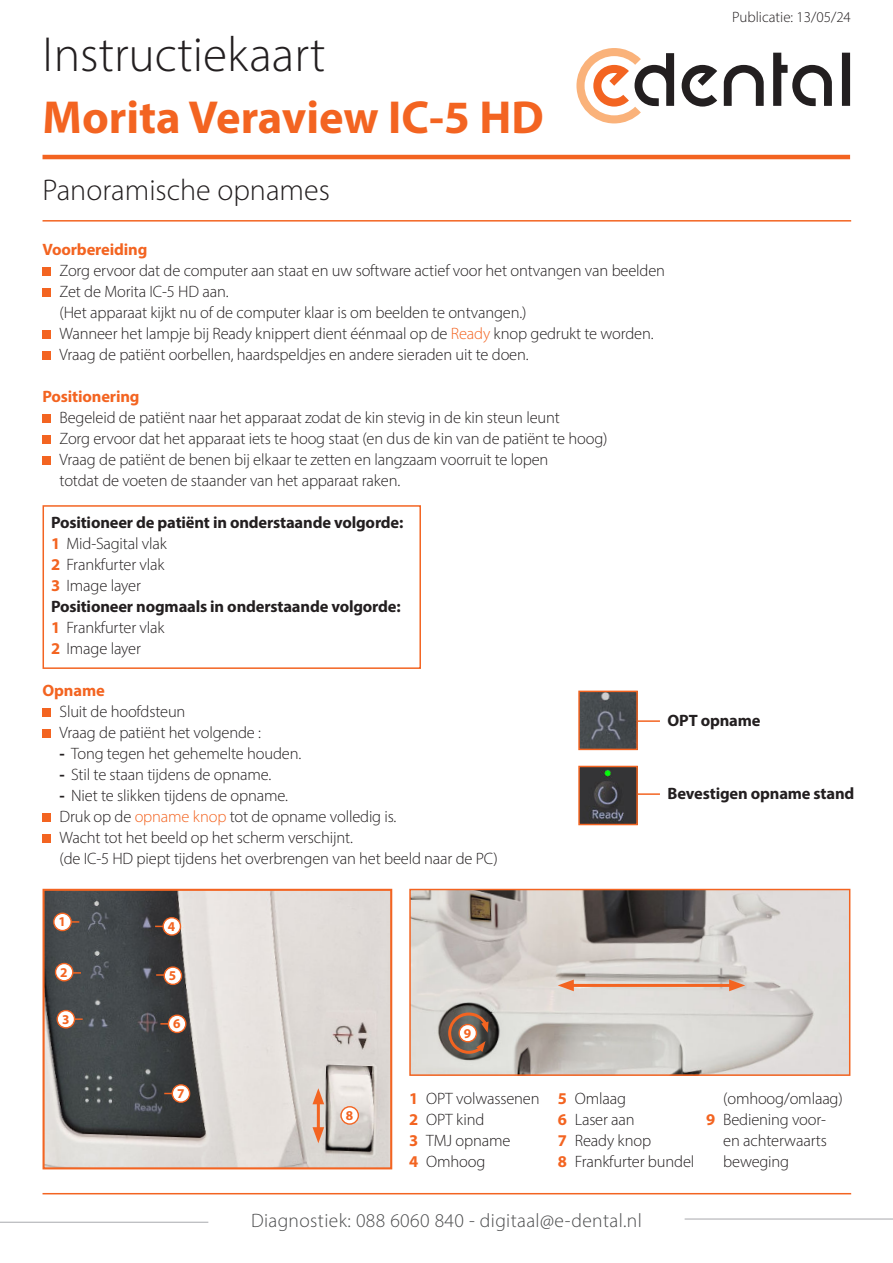
<style>
.page{position:relative;width:893px;height:1263px;background:#fff}
.page>*{position:absolute;margin:0;border:0;box-sizing:border-box;transform-origin:0 0}
.t1{font:300 49.5px "Myriad Pro";color:#231f20}
.t2{font:700 46.5px "Myriad Pro";color:#f36421}
.t3{font:300 30px "Myriad Pro";color:#231f20}
.t4{font:300 19.5px "Myriad Pro";letter-spacing:.02em;color:#4b4c4d}
.t5{font:300 16.5px/21px "Myriad Pro";letter-spacing:-.01em;color:#231f20}
.t6{font:700 16.5px/21px "Myriad Pro";letter-spacing:-.01em;color:#231f20}
.t7{font:700 16.5px "Myriad Pro";letter-spacing:-.01em;color:#f36421}
.t8{font:300 15px "Myriad Pro";color:#231f20}
.t9{font:700 13.5px "Myriad Pro";color:#f36421}
.s1{color:#f36421}
.s2{font-weight:300}
.s3{font-weight:700}
.s4{font-weight:700;color:#f36421}
</style>
<div class="page">
<hr style="left:43px;top:220px;width:808px;height:2px;background:#f36421">
<hr style="left:43px;top:1193px;width:808px;height:1px;background:#f36421">
<div style="left:43px;top:267px;width:8px;height:9px;background:#f36421"></div>
<div style="left:43px;top:288px;width:8px;height:9px;background:#f36421"></div>
<div style="left:43px;top:330px;width:8px;height:9px;background:#f36421"></div>
<div style="left:43px;top:351px;width:8px;height:9px;background:#f36421"></div>
<div style="left:43px;top:414px;width:8px;height:9px;background:#f36421"></div>
<div style="left:43px;top:435px;width:8px;height:9px;background:#f36421"></div>
<div style="left:43px;top:456px;width:8px;height:9px;background:#f36421"></div>
<div style="left:43px;top:708px;width:8px;height:9px;background:#f36421"></div>
<div style="left:43px;top:729px;width:8px;height:9px;background:#f36421"></div>
<div style="left:43px;top:813px;width:8px;height:9px;background:#f36421"></div>
<div style="left:43px;top:834px;width:8px;height:9px;background:#f36421"></div>
<hr style="left:43px;top:155px;width:807px;height:4px;background:#f36421">
<svg style="left:724px;top:65px;width:40px;height:41px"></svg>
<svg style="left:773px;top:53px;width:59px;height:53px"></svg>
<svg style="left:842px;top:53px;width:8px;height:53px"></svg>
<svg style="left:682px;top:65px;width:35px;height:42px"></svg>
<svg style="left:576px;top:48px;width:98px;height:75px"></svg>
<hr style="left:0;top:1222px;width:208px;height:1px;background:#a8a9ad">
<hr style="left:685px;top:1219px;width:208px;height:1px;background:#a8a9ad">
<img style="left:46px;top:892px;width:343px;height:274px">
<div style="left:43px;top:889px;width:349px;height:280px;border:2px solid #f36421"></div>
<img style="left:412px;top:892px;width:435px;height:181px">
<div style="left:409px;top:889px;width:441px;height:187px;border:2px solid #f36421"></div>
<svg style="left:54px;top:913px;width:17px;height:17px"></svg>
<div style="left:53px;top:912px;width:19px;height:19px;border:1px solid #f36421;border-radius:50%"></div>
<div style="left:163px;top:918px;width:17px;height:17px;background:#fff;border-radius:50%"></div>
<div style="left:162px;top:917px;width:19px;height:19px;border:1px solid #f36421;border-radius:50%"></div>
<div style="left:56px;top:963px;width:17px;height:18px;background:#fff;border-radius:50%"></div>
<div style="left:55px;top:963px;width:19px;height:18px;border:1px solid #f36421;border-radius:50%"></div>
<div style="left:164px;top:967px;width:18px;height:17px;background:#fff;border-radius:50%"></div>
<div style="left:164px;top:966px;width:18px;height:19px;border:1px solid #f36421;border-radius:50%"></div>
<div style="left:57px;top:1010px;width:18px;height:18px;background:#fff;border-radius:50%"></div>
<div style="left:57px;top:1010px;width:18px;height:18px;border:1px solid #f36421;border-radius:50%"></div>
<div style="left:168px;top:1015px;width:18px;height:17px;background:#fff;border-radius:50%"></div>
<div style="left:168px;top:1014px;width:18px;height:19px;border:1px solid #f36421;border-radius:50%"></div>
<svg style="left:172px;top:1085px;width:18px;height:17px"></svg>
<div style="left:172px;top:1084px;width:18px;height:19px;border:1px solid #f36421;border-radius:50%"></div>
<div style="left:341px;top:1107px;width:17px;height:17px;background:#fff;border-radius:50%"></div>
<div style="left:340px;top:1106px;width:19px;height:19px;border:1px solid #f36421;border-radius:50%"></div>
<svg style="left:71px;top:921px;width:8px;height:2px"></svg>
<svg style="left:73px;top:972px;width:8px;height:2px"></svg>
<svg style="left:75px;top:1018px;width:8px;height:2px"></svg>
<svg style="left:156px;top:974px;width:8px;height:2px"></svg>
<svg style="left:447px;top:1011px;width:43px;height:44px;background:#896a59"></svg>
<hr style="left:568px;top:984px;width:167px;height:3px;background:#f36421">
<svg style="left:558px;top:979px;width:16px;height:12px"></svg>
<svg style="left:729px;top:979px;width:16px;height:12px"></svg>
<hr style="left:317px;top:1098px;width:3px;height:35px;background:#f36421">
<svg style="left:312px;top:1088px;width:12px;height:16px"></svg>
<svg style="left:312px;top:1127px;width:12px;height:16px"></svg>
<div style="left:43px;top:505px;width:378px;height:164px;border:2px solid #f36421"></div>
<img style="left:581px;top:694px;width:54px;height:53px">
<div style="left:578px;top:691px;width:60px;height:59px;border:2px solid #f36421"></div>
<img style="left:581px;top:769px;width:54px;height:53px">
<div style="left:578px;top:766px;width:60px;height:59px;border:2px solid #f36421"></div>
<hr style="left:638px;top:720px;width:22px;height:2px;background:#f36421">
<hr style="left:638px;top:793px;width:22px;height:2px;background:#f36421">
<h1 class="t1" style="left:43px;top:35px;width:284px">Instructiekaart</h1>
<h2 class="t2" style="left:43px;top:99px;width:503px">Morita Veraview IC-5 HD</h2>
<h3 class="t3" style="left:43px;top:178px;width:289px">Panoramische opnames</h3>
<p class="t8" style="left:732px;top:11px;width:120px">Publicatie: 13/05/24</p>
<p class="t7" style="left:43px;top:243px;width:106px">Voorbereiding</p>
<p class="t5" style="left:60px;top:261px;width:607px">Zorg ervoor dat de computer aan staat en uw software actief voor het ontvangen van beelden Zet de Morita IC-5 HD aan.<br>(Het apparaat kijkt nu of de computer klaar is om beelden te ontvangen.)<br>Wanneer het lampje bij Ready knippert dient éénmaal op de <span class="s1">Ready</span> knop gedrukt te worden.<br>Vraag de patiënt oorbellen, haardspeldjes en andere sieraden uit te doen.</p>
<p class="t7" style="left:43px;top:390px;width:99px">Positionering</p>
<p class="t5" style="left:60px;top:408px;width:550px">Begeleid de patiënt naar het apparaat zodat de kin stevig in de kin steun leunt<br>Zorg ervoor dat het apparaat iets te hoog staat (en dus de kin van de patiënt te hoog)<br>Vraag de patiënt de benen bij elkaar te zetten en langzaam voorruit te lopen<br>totdat de voeten de staander van het apparaat raken.</p>
<p class="t6" style="left:51px;top:513px;width:354px">Positioneer de patiënt in onderstaande volgorde:<br><span class="s1">1</span> <span class="s2">Mid-Sagital vlak<br></span><span class="s1">2</span> <span class="s2">Frankfurter vlak<br></span><span class="s1">3</span> <span class="s2">Image layer<br></span>Positioneer nogmaals in onderstaande volgorde:<br><span class="s1">1</span> <span class="s2">Frankfurter vlak<br></span><span class="s1">2</span> <span class="s2">Image layer</span></p>
<p class="t7" style="left:43px;top:684px;width:64px">Opname</p>
<p class="t5" style="left:60px;top:702px;width:203px">Sluit de hoofdsteun<br>Vraag de patiënt het volgende :</p>
<p class="t5" style="left:60px;top:744px;width:243px"><span class="s3">-</span> Tong tegen het gehemelte houden.</p>
<p class="t5" style="left:60px;top:765px;width:213px"><span class="s3">-</span> Stil te staan tijdens de opname.</p>
<p class="t5" style="left:60px;top:786px;width:440px"><span class="s3">-</span> Niet te slikken tijdens de opname.<br>Druk op de <span class="s1">opname knop</span> tot de opname volledig is.<br>Wacht tot het beeld op het scherm verschijnt.<br>(de IC-5 HD piept tijdens het overbrengen van het beeld naar de PC)</p>
<p class="t6" style="left:668px;top:711px;width:94px">OPT opname</p>
<p class="t6" style="left:668px;top:784px;width:188px">Bevestigen opname stand</p>
<p class="t9" style="left:59px;top:917px;width:9px">1</p>
<p class="t9" style="left:168px;top:921px;width:9px">4</p>
<p class="t9" style="left:60px;top:967px;width:9px">2</p>
<p class="t9" style="left:169px;top:970px;width:9px">5</p>
<p class="t9" style="left:62px;top:1014px;width:9px">3</p>
<p class="t9" style="left:173px;top:1018px;width:9px">6</p>
<p class="t9" style="left:177px;top:1088px;width:9px">7</p>
<p class="t9" style="left:346px;top:1110px;width:9px">8</p>
<p class="t9" style="left:464px;top:1028px;width:9px">9</p>
<p class="t5" style="left:409px;top:1089px;width:132px"><span class="s4">1</span> OPT volwassenen<br><span class="s4">2</span> OPT kind<br><span class="s4">3</span> TMJ opname<br><span class="s4">4</span> Omhoog</p>
<p class="t5" style="left:558px;top:1089px;width:138px"><span class="s4">5</span> Omlaag<br><span class="s4">6</span> Laser aan<br><span class="s4">7</span> Ready knop<br><span class="s4">8</span> Frankfurter bundel</p>
<p class="t5" style="left:706px;top:1089px;width:138px;text-indent:17px">(omhoog/omlaag)<br><span class="s4">9</span> Bediening voor-</p>
<p class="t5" style="left:723px;top:1131px;width:105px">en achterwaarts beweging</p>
<p class="t4" style="left:251px;top:1212px;width:392px">Diagnostiek: 088 6060 840 - digitaal@e-dental.nl</p>
</div>
